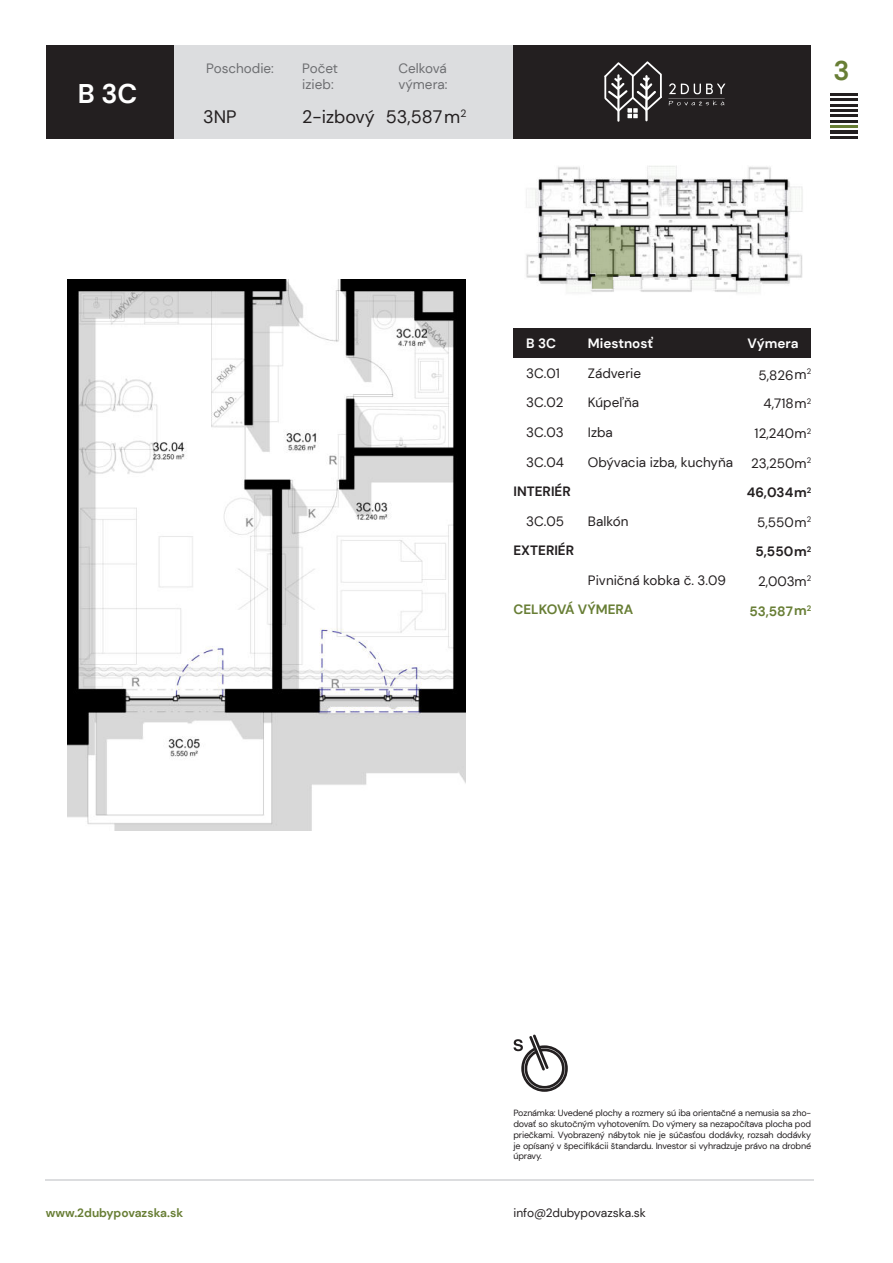
<style>
.page{position:relative;width:893px;height:1263px;background:#fff}
.page>*{position:absolute;margin:0;border:0;box-sizing:border-box;transform-origin:0 0}
.t1{font:700 27px "DM Sans";color:#fff}
.t2{font:700 27px "DM Sans";color:#687e35}
.t3{font:18px "DM Sans";color:#231f20}
.t4{font:13.5px/29.5px "DM Sans";color:#231f20;text-align:center}
.t5{font:13.5px/16.2px "DM Sans";color:#6d6e71}
.t6{font:700 13.5px "DM Sans";color:#687e35}
.t7{font:700 13.5px "DM Sans";color:#fff}
.t8{font:700 13.5px "DM Sans";color:#231f20}
.t9{font:12px "DM Sans";color:#231f20}
.t10{font:700 12px "DM Sans";color:#687e35}
.t11{font:9px/10.8px "DM Sans";letter-spacing:-.02em;color:#231f20;text-align:justify}
.s1{font-weight:700}
</style>
<div class="page">
<div style="left:46px;top:45px;width:467px;height:93px;background:#dcdddf"></div>
<div style="left:46px;top:45px;width:127px;height:93px;background:#231f20"></div>
<div style="left:513px;top:45px;width:298px;height:93px;background:#231f20"></div>
<svg style="left:668px;top:83px;width:57px;height:23px"></svg>
<svg style="left:604px;top:61px;width:58px;height:61px"></svg>
<hr style="left:830px;top:104px;width:27px;height:2px;background:#231f20">
<hr style="left:830px;top:99px;width:27px;height:2px;background:#231f20">
<hr style="left:830px;top:94px;width:27px;height:2px;background:#231f20">
<hr style="left:830px;top:109px;width:27px;height:3px;background:#231f20">
<hr style="left:830px;top:115px;width:27px;height:2px;background:#231f20">
<hr style="left:830px;top:120px;width:27px;height:2px;background:#231f20">
<hr style="left:830px;top:125px;width:27px;height:3px;background:#687e35">
<hr style="left:830px;top:136px;width:27px;height:2px;background:#231f20">
<hr style="left:46px;top:1179px;width:768px;height:2px;background:#dcdddf">
<div style="left:513px;top:328px;width:298px;height:30px;background:#231f20"></div>
<svg style="left:513px;top:1034px;width:55px;height:58px"></svg>
<hr style="left:830px;top:131px;width:27px;height:2px;background:#231f20">
<img style="left:526px;top:166px;width:277px;height:127px">
<svg style="left:590px;top:227px;width:45px;height:62px;background:#abb595"></svg>
<img style="left:67px;top:280px;width:399px;height:550px">
<h1 class="t1" style="left:78px;top:77px;width:61px">B 3C</h1>
<h3 class="t5" style="left:206px;top:61px;width:69px">Poschodie:</h3>
<h3 class="t5" style="left:302px;top:61px;width:37px">Počet izieb:</h3>
<h3 class="t5" style="left:398px;top:61px;width:51px">Celková výmera:</h3>
<h2 class="t3" style="left:203px;top:109px;width:35px">3NP</h2>
<h2 class="t3" style="left:302px;top:110px;width:166px">2-izbový 53,587 m<sup>2</sup></h2>
<h1 class="t2" style="left:833px;top:55px;width:18px">3</h1>
<h3 class="t7" style="left:526px;top:335px;width:31px">B 3C</h3>
<h3 class="t7" style="left:588px;top:335px;width:67px">Miestnosť</h3>
<h3 class="t7" style="left:747px;top:335px;width:53px">Výmera</h3>
<h3 class="t4" style="left:526px;top:360px;width:35px">3C.01</h3>
<h3 class="t4" style="left:588px;top:360px;width:55px">Zádverie</h3>
<h3 class="t4" style="left:526px;top:389px;width:39px">3C.02</h3>
<h3 class="t4" style="left:588px;top:389px;width:53px">Kúpeľňa</h3>
<h3 class="t4" style="left:526px;top:419px;width:39px">3C.03</h3>
<h3 class="t4" style="left:588px;top:419px;width:27px">Izba</h3>
<h3 class="t4" style="left:526px;top:448px;width:39px">3C.04</h3>
<h3 class="t4" style="left:588px;top:448px;width:147px">Obývacia izba, kuchyňa</h3>
<h3 class="t8" style="left:513px;top:483px;width:59px">INTERIÉR</h3>
<h3 class="t4" style="left:526px;top:507px;width:39px">3C.05</h3>
<h3 class="t4" style="left:588px;top:507px;width:42px">Balkón</h3>
<h3 class="t8" style="left:513px;top:542px;width:62px">EXTERIÉR</h3>
<h3 class="t4" style="left:588px;top:565px;width:140px">Pivničná kobka č. 3.09</h3>
<h3 class="t6" style="left:513px;top:601px;width:121px">CELKOVÁ VÝMERA</h3>
<h3 class="t4" style="left:758px;top:362px;width:54px;line-height:28.8px">5,826m<sup>2<br></sup>4,718 m<sup>2</sup></h3>
<h3 class="t4" style="left:747px;top:420px;width:66px;text-align:right">12,240 m<sup>2<br></sup>23,250 m<sup>2<br></sup><span class="s1">46,034m</span><sup>2<br></sup>5,550m<sup>2<br></sup><span class="s1">5,550m</span><sup>2<br></sup>2,003m<sup>2</sup></h3>
<h3 class="t6" style="left:749px;top:603px;width:63px">53,587m<sup>2</sup></h3>
<p class="t11" style="left:513px;top:1108px;width:299px">Poznámka: Uvedené plochy a rozmery sú iba orientačné a nemusia sa zho&shy;dovať so skutočným vyhotovením. Do výmery sa nezapočítava plocha pod priečkami. Vyobrazený nábytok nie je súčasťou dodávky, rozsah dodávky je opísaný v špecifikácii štandardu. Investor si vyhradzuje právo na drobné úpravy.</p>
<h3 class="t10" style="left:46px;top:1206px;width:139px">www.2dubypovazska.sk</h3>
<h3 class="t9" style="left:513px;top:1208px;width:134px">info@2dubypovazska.sk</h3>
</div>
